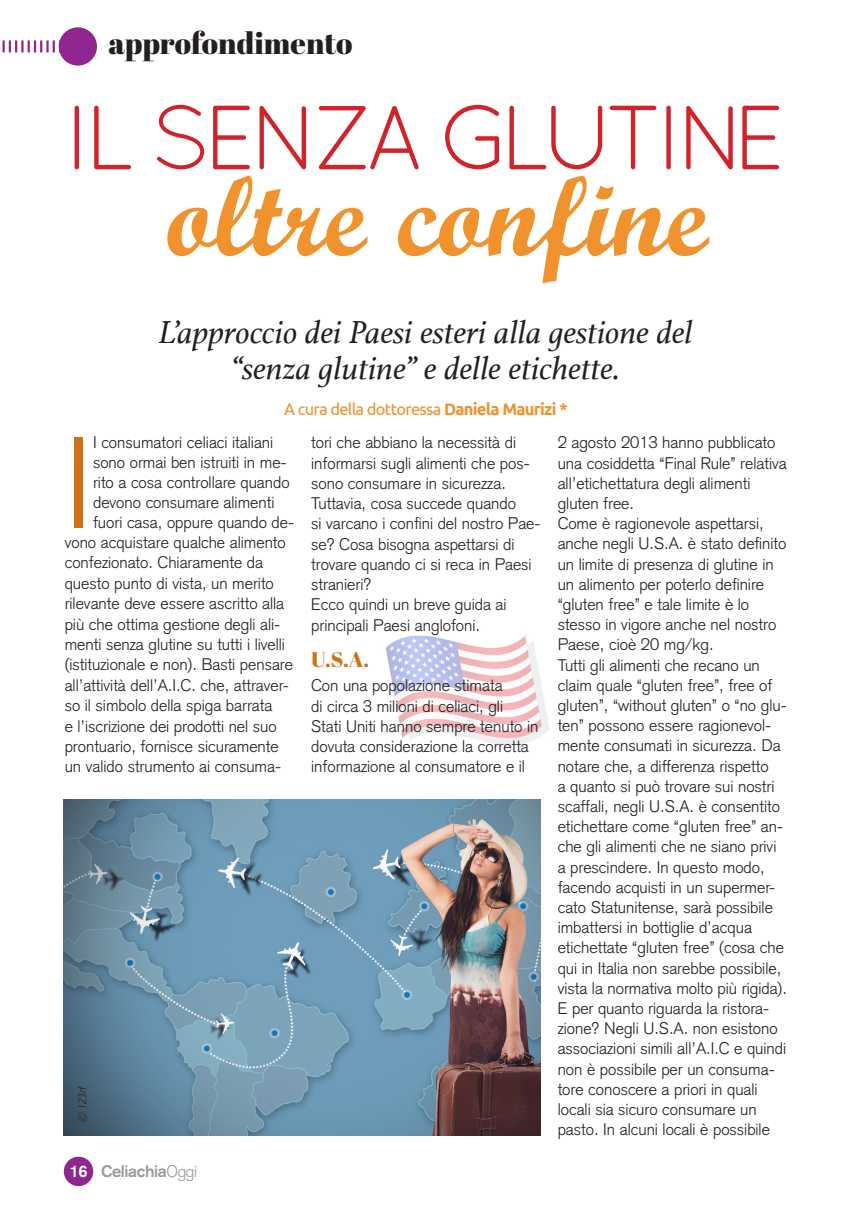
<style>
.page{position:relative;width:851px;height:1212px;background:#fff}
.page>*{position:absolute;margin:0;border:0;box-sizing:border-box;transform-origin:0 0}
.t1{font:300 127.8px "Akzidenz Grotesk";color:#ce7018}
.sidebar_copy{font:113.7px "Script MT Bold";color:#f0922e}
.sidebar_copy-2{font:90.9px "Quicksand";letter-spacing:-.08em;color:#d1232a}
.sidebar_copy-3{font:italic 33.3px "Athelas";color:#231f20}
.sidebar_copy-4{font:30.3px "Abril Fatface";color:#231f20}
.t2{font:21px "Abril Fatface";color:#ce7018}
.sidebar_copy-5{font:16.65px "Ubuntu";letter-spacing:-.045em;color:#f0922e}
.t3{font:300 16.5px/20.2px "Akzidenz Grotesk";color:#231f20}
.t4{font:700 16.5px "Akzidenz Grotesk";letter-spacing:-.02em;color:#999b9e}
.s1{font-weight:700}
.s2{color:#fff}
.s3{font-weight:300}
</style>
<div class="page">
<div style="left:64px;top:1157px;width:29px;height:29px;background:#90268f;border-radius:50%"></div>
<div style="left:59px;top:27px;width:38px;height:39px;background:#90268f;border-radius:50%"></div>
<svg style="left:2px;top:40px;width:58px;height:12px"></svg>
<img style="left:385px;top:635px;width:164px;height:110px">
<img style="left:64px;top:799px;width:476px;height:336px">
<svg style="left:78px;top:1086px;width:9px;height:36px"></svg>
<p class="sidebar_copy-4" style="left:108px;top:22px;width:245px">approfondimento</p>
<p class="sidebar_copy-2" style="left:65px;top:85px;width:723px">IL SENZA GLUTINE</p>
<p class="sidebar_copy" style="left:167px;top:147px;width:543px">oltre confine</p>
<p class="sidebar_copy-3" style="left:159px;top:306px;width:535px">L’approccio dei Paesi esteri alla gestione del</p>
<p class="sidebar_copy-3" style="left:231px;top:342px;width:390px">“senza glutine” e delle etichette.</p>
<p class="sidebar_copy-5" style="left:284px;top:399px;width:285px">A cura della dottoressa <span class="s1">Daniela Maurizi *</span></p>
<p class="t1" style="left:65px;top:408px;width:30px">I</p>
<p class="t3" style="left:93px;top:432px;width:182px">I consumatori celiaci italiani</p>
<p class="t3" style="left:93px;top:452px;width:195px">sono ormai ben istruiti in me-</p>
<p class="t3" style="left:93px;top:472px;width:198px">rito a cosa controllare quando</p>
<p class="t3" style="left:93px;top:492px;width:183px">devono consumare alimenti</p>
<p class="t3" style="left:93px;top:512px;width:202px">fuori casa, oppure quando de-</p>
<p class="t3" style="left:65px;top:532px;width:222px">vono acquistare qualche alimento</p>
<p class="t3" style="left:65px;top:552px;width:200px">confezionato. Chiaramente da</p>
<p class="t3" style="left:65px;top:573px;width:211px">questo punto di vista, un merito</p>
<p class="t3" style="left:65px;top:593px;width:221px">rilevante deve essere ascritto alla</p>
<p class="t3" style="left:65px;top:614px;width:217px">più che ottima gestione degli ali-</p>
<p class="t3" style="left:65px;top:634px;width:222px">menti senza glutine su tutti i livelli</p>
<p class="t3" style="left:65px;top:654px;width:230px">(istituzionale e non). Basti pensare</p>
<p class="t3" style="left:65px;top:675px;width:226px">all’attività dell’A.I.C. che, attraver-</p>
<p class="t3" style="left:65px;top:695px;width:209px">so il simbolo della spiga barrata</p>
<p class="t3" style="left:65px;top:716px;width:213px">e l’iscrizione dei prodotti nel suo</p>
<p class="t3" style="left:65px;top:736px;width:215px">prontuario, fornisce sicuramente</p>
<p class="t3" style="left:65px;top:757px;width:218px">un valido strumento ai consuma-</p>
<p class="t4" style="left:69px;top:1161px;width:129px"><span class="s2">16</span> Celiachia<span class="s3">Oggi</span></p>
<p class="t3" style="left:311px;top:432px;width:220px">tori che abbiano la necessità di informarsi sugli alimenti che pos&shy;sono consumare in sicurezza.</p>
<p class="t3" style="left:311px;top:493px;width:231px">Tuttavia, cosa succede quando<br>si varcano i confini del nostro Pae&shy;se? Cosa bisogna aspettarsi di trovare quando ci si reca in Paesi stranieri?</p>
<p class="t3" style="left:311px;top:594px;width:197px">Ecco quindi un breve guida ai principali Paesi anglofoni.</p>
<p class="t2" style="left:311px;top:644px;width:59px">U.S.A.</p>
<p class="t3" style="left:311px;top:675px;width:229px">Con una popolazione stimata<br>di circa 3 milioni di celiaci, gli<br>Stati Uniti hanno sempre tenuto in dovuta considerazione la corretta informazione al consumatore e il</p>
<p class="t3" style="left:557px;top:432px;width:230px">2 agosto 2013 hanno pubblicato una cosiddetta “Final Rule” relativa all’etichettatura degli alimenti gluten free.</p>
<p class="t3" style="left:557px;top:513px;width:230px">Come è ragionevole aspettarsi, anche negli U.S.A. è stato definito un limite di presenza di glutine in un alimento per poterlo definire “gluten free” e tale limite è lo stesso in vigore anche nel nostro<br>Paese, cioè 20 mg/kg.</p>
<p class="t3" style="left:557px;top:655px;width:231px">Tutti gli alimenti che recano un claim quale “gluten free”, free of gluten”, “without gluten” o “no glu&shy;ten” possono essere ragionevol&shy;mente consumati in sicurezza. Da notare che, a differenza rispetto<br>a quanto si può trovare sui nostri scaffali, negli U.S.A. è consentito etichettare come “gluten free” an&shy;che gli alimenti che ne siano privi a prescindere. In questo modo, facendo acquisti in un supermer&shy;cato Statunitense, sarà possibile imbattersi in bottiglie d’acqua etichettate “gluten free” (cosa che qui in Italia non sarebbe possibile, vista la normativa molto più rigida).</p>
<p class="t3" style="left:557px;top:998px;width:230px">E per quanto riguarda la ristora&shy;zione? Negli U.S.A. non esistono associazioni simili all’A.I.C e quindi non è possibile per un consuma&shy;tore conoscere a priori in quali locali sia sicuro consumare un pasto. In alcuni locali è possibile</p>
</div>
